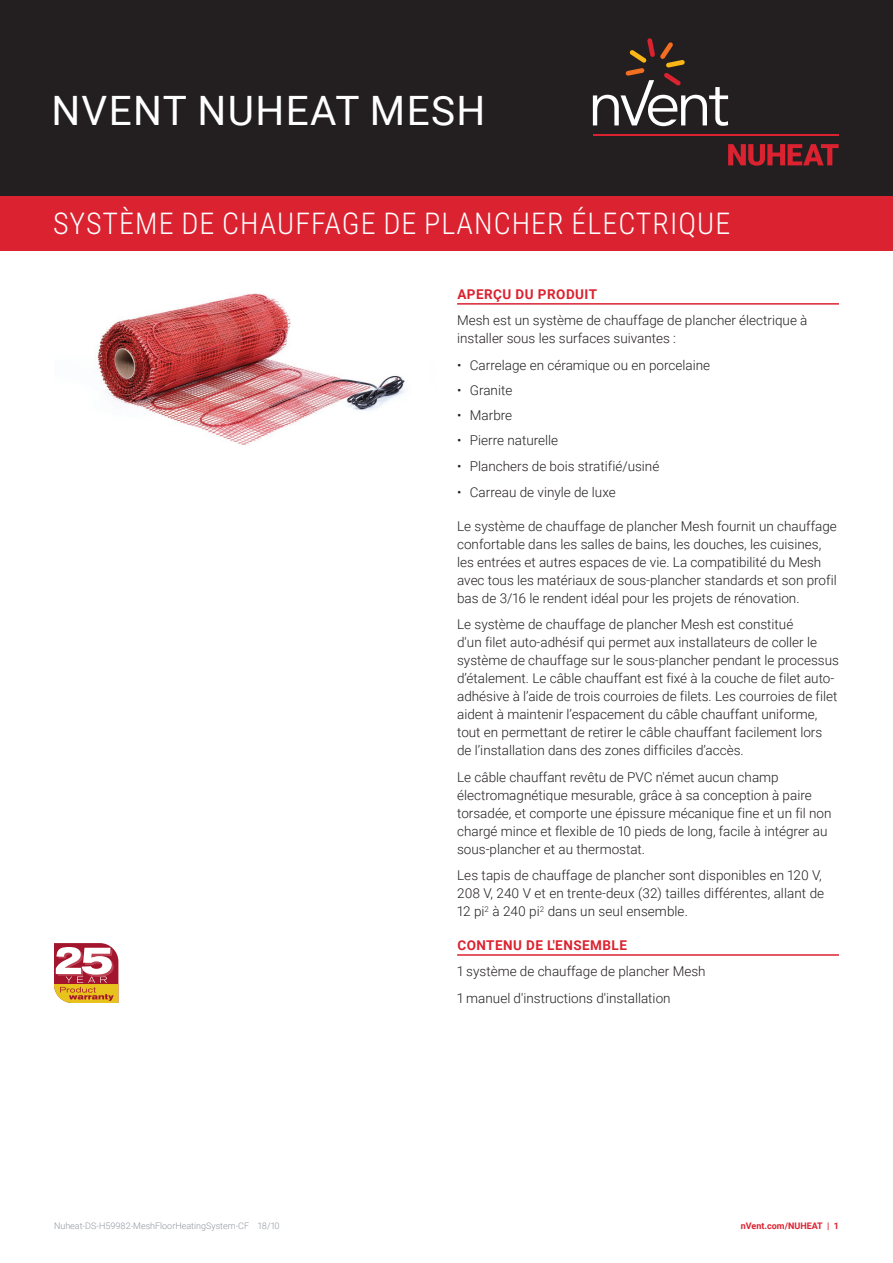
<style>
.page{position:relative;width:893px;height:1263px;background:#fff}
.page>*{position:absolute;margin:0;border:0;box-sizing:border-box;transform-origin:0 0}
.Page_1_Header_-_nVen{font:40.5px "Roboto";letter-spacing:.035em;color:#fff}
.Page_1_Subhead_Black{font:300 30px "Roboto Condensed";letter-spacing:.035em;color:#fff}
.Text_-_nVent_Data_Sh{font:300 13.5px/18px "Roboto";color:#231f20}
.Subhead_-_nVent_Data{font:700 13.5px "Roboto";letter-spacing:.035em;color:#db2230}
.t1{font:300 9px "Roboto";color:#8f959e}
.t2{font:700 9px "Roboto";color:#db2230}
</style>
<div class="page">
<div style="left:0;top:0;width:893px;height:196px;background:#231f20"></div>
<div style="left:0;top:196px;width:893px;height:55px;background:#db2230"></div>
<svg style="left:54px;top:943px;width:64px;height:60px"></svg>
<hr style="left:457px;top:303px;width:382px;height:2px;background:#db2230">
<hr style="left:457px;top:954px;width:382px;height:2px;background:#db2230">
<img style="left:95px;top:293px;width:311px;height:152px">
<svg style="left:728px;top:144px;width:111px;height:22px"></svg>
<hr style="left:593px;top:134px;width:246px;height:2px;background:#db2230">
<svg style="left:593px;top:38px;width:135px;height:88px"></svg>
<p class="Page_1_Header_-_nVen" style="left:51px;top:82px;width:436px">NVENT NUHEAT MESH</p>
<p class="Page_1_Subhead_Black" style="left:53px;top:202px;width:679px">SYSTÈME DE CHAUFFAGE DE PLANCHER ÉLECTRIQUE</p>
<p class="Subhead_-_nVent_Data" style="left:457px;top:285px;width:141px">APERÇU DU PRODUIT</p>
<p class="Text_-_nVent_Data_Sh" style="left:457px;top:311px;width:352px">Mesh est un système de chauffage de plancher électrique à installer sous les surfaces suivantes :</p>
<p class="Text_-_nVent_Data_Sh" style="left:457px;top:356px;width:254px">• Carrelage en céramique ou en porcelaine</p>
<p class="Text_-_nVent_Data_Sh" style="left:457px;top:381px;width:57px">• Granite</p>
<p class="Text_-_nVent_Data_Sh" style="left:457px;top:406px;width:57px">• Marbre</p>
<p class="Text_-_nVent_Data_Sh" style="left:457px;top:431px;width:103px">• Pierre naturelle</p>
<p class="Text_-_nVent_Data_Sh" style="left:457px;top:456px;width:204px">• Planchers de bois stratifié/usiné</p>
<p class="Text_-_nVent_Data_Sh" style="left:457px;top:483px;width:160px">• Carreau de vinyle de luxe</p>
<p class="Text_-_nVent_Data_Sh" style="left:457px;top:517px;width:381px">Le système de chauffage de plancher Mesh fournit un chauffage confortable dans les salles de bains, les douches, les cuisines, les entrées et autres espaces de vie. La compatibilité du Mesh avec tous les matériaux de sous-plancher standards et son profil bas de 3/16 le rendent idéal pour les projets de rénovation.</p>
<p class="Text_-_nVent_Data_Sh" style="left:457px;top:615px;width:383px">Le système de chauffage de plancher Mesh est constitué<br>d'un filet auto-adhésif qui permet aux installateurs de coller le système de chauffage sur le sous-plancher pendant le processus d’étalement. Le câble chauffant est fixé à la couche de filet auto&shy;adhésive à l’aide de trois courroies de filets. Les courroies de filet aident à maintenir l’espacement du câble chauffant uniforme, tout en permettant de retirer le câble chauffant facilement lors de l’installation dans des zones difficiles d’accès.</p>
<p class="Text_-_nVent_Data_Sh" style="left:457px;top:768px;width:376px">Le câble chauffant revêtu de PVC n'émet aucun champ électromagnétique mesurable, grâce à sa conception à paire torsadée, et comporte une épissure mécanique fine et un fil non chargé mince et flexible de 10 pieds de long, facile à intégrer au sous-plancher et au thermostat.</p>
<p class="Text_-_nVent_Data_Sh" style="left:457px;top:866px;width:369px">Les tapis de chauffage de plancher sont disponibles en 120 V,<br>208 V, 240 V et en trente-deux (32) tailles différentes, allant de<br>12 pi<sup>2</sup> à 240 pi<sup>2</sup> dans un seul ensemble.</p>
<p class="Subhead_-_nVent_Data" style="left:457px;top:936px;width:171px">CONTENU DE L'ENSEMBLE</p>
<p class="Text_-_nVent_Data_Sh" style="left:457px;top:962px;width:250px">1 système de chauffage de plancher Mesh</p>
<p class="Text_-_nVent_Data_Sh" style="left:457px;top:989px;width:215px">1 manuel d'instructions d'installation</p>
<p class="t1" style="left:54px;top:1220px;width:227px">Nuheat-DS-H59982-MeshFloorHeatingSystem-CF 18/10</p>
<p class="t2" style="left:741px;top:1220px;width:100px">nVent.com/NUHEAT | 1</p>
</div>
